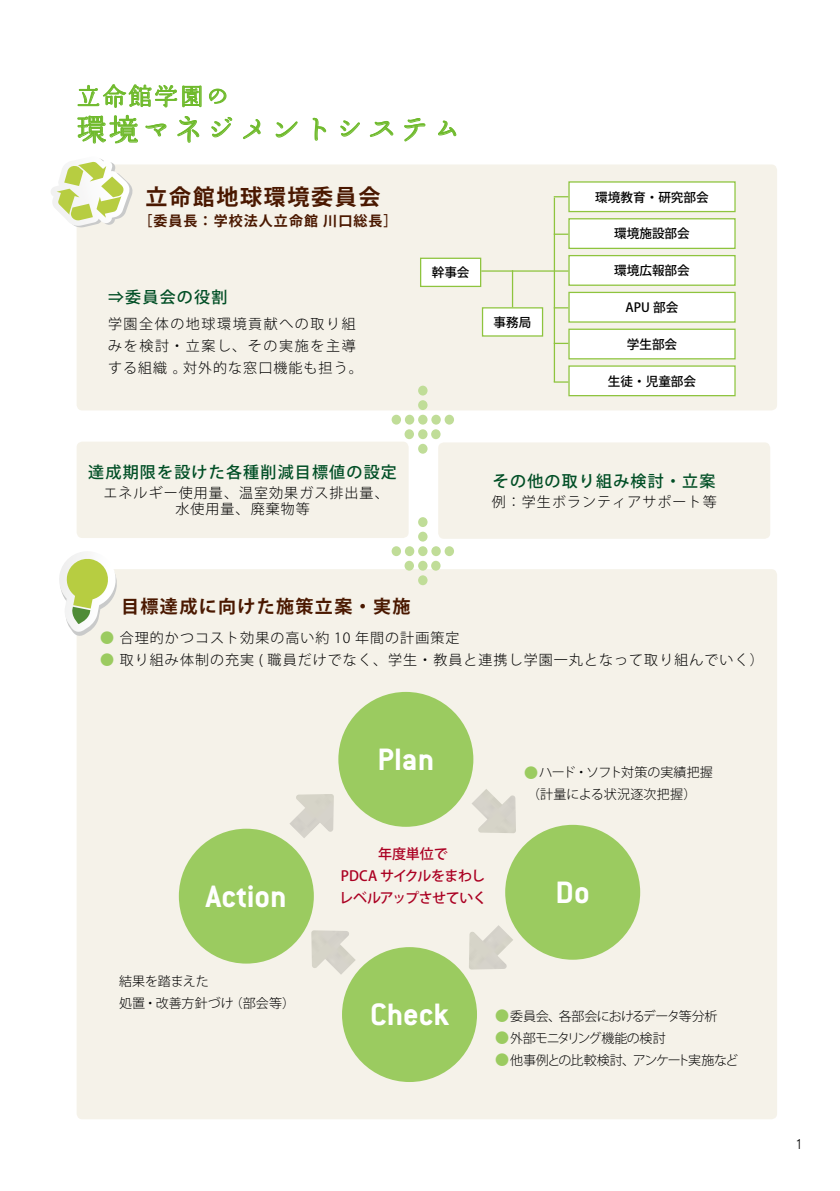
<style>
.page{position:relative;width:840px;height:1191px;background:#fff}
.page>*{position:absolute;margin:0;border:0;box-sizing:border-box;transform-origin:0 0}
.t1{font:700 34px "Conduit ITC";color:#fff}
.t2{font:30px "Marumin Old 90 pv RKSJ H";letter-spacing:.075em;color:#6fba2c}
.t3{font:24px "Marumin Old 90 pv RKSJ H";letter-spacing:.075em;color:#6fba2c}
.t4{font:700 22px "Koz Go Pro";letter-spacing:.075em;color:#4a1800}
.t5{font:700 18px "Koz Go Pro";letter-spacing:.075em;color:#4a1800}
.t6{font:500 16px "Koz Go Pro";letter-spacing:.075em;color:#004e25}
.t7{font:300 14px/16px "Koz Go Pro";letter-spacing:.075em;color:#000;text-align:center}
.t8{font:300 14px/22px "Koz Go Pro";letter-spacing:.11em;color:#000}
.t9{font:500 14px/22px "Koz Go Pro";letter-spacing:-.03em;color:#ab0022;text-align:center}
.t10{font:700 14px "Koz Go Pro";letter-spacing:.075em;color:#4a1800}
.t11{font:300 14px "Akzidenz Grotesk";color:#000}
.t12{font:300 13px/21.6px "Koz Go Pro";color:#000}
.t13{font:300 13px/22px "Koz Go Pro";letter-spacing:-.025em;color:#000}
.t14{font:300 13px "Koz Go Pro";letter-spacing:-.085em;color:#000}
.t15{font:300 13px "Koz Go Pro";letter-spacing:-.045em;color:#000}
.t16{font:300 13px "Koz Go Pro";letter-spacing:-.05em;color:#000}
.t17{font:500 12.6px "Koz Go Pro";color:#000}
.s1{color:#9bcb60}
.s2{font-size:14px;color:#9bcb60}
</style>
<div class="page">
<div style="left:77px;top:164px;width:699px;height:246px;background:#f5f2e9;border-radius:6px"></div>
<div style="left:77px;top:441px;width:331px;height:97px;background:#f5f2e9;border-radius:6px"></div>
<div style="left:438px;top:442px;width:331px;height:97px;background:#f5f2e9;border-radius:6px"></div>
<div style="left:77px;top:569px;width:699px;height:550px;background:#f5f2e9;border-radius:6px"></div>
<svg style="left:209px;top:88px;width:17px;height:16px"></svg>
<svg style="left:77px;top:84px;width:124px;height:60px"></svg>
<svg style="left:211px;top:117px;width:21px;height:21px"></svg>
<svg style="left:243px;top:119px;width:18px;height:20px"></svg>
<svg style="left:276px;top:121px;width:22px;height:17px"></svg>
<svg style="left:312px;top:118px;width:14px;height:23px"></svg>
<svg style="left:340px;top:120px;width:20px;height:17px"></svg>
<svg style="left:369px;top:121px;width:24px;height:16px"></svg>
<svg style="left:404px;top:118px;width:21px;height:24px"></svg>
<svg style="left:438px;top:120px;width:18px;height:16px"></svg>
<div style="left:338px;top:692px;width:135px;height:135px;background:#9bcb60;border-radius:50%"></div>
<div style="left:179px;top:828px;width:134px;height:135px;background:#9bcb60;border-radius:50%"></div>
<div style="left:342px;top:947px;width:134px;height:135px;background:#9bcb60;border-radius:50%"></div>
<div style="left:505px;top:825px;width:134px;height:134px;background:#9bcb60;border-radius:50%"></div>
<svg style="left:51px;top:159px;width:82px;height:68px"></svg>
<svg style="left:59px;top:552px;width:58px;height:84px"></svg>
<img style="left:472px;top:789px;width:43px;height:44px">
<img style="left:469px;top:925px;width:44px;height:44px">
<img style="left:289px;top:794px;width:44px;height:44px">
<img style="left:311px;top:930px;width:44px;height:44px">
<div style="left:418px;top:429px;width:9px;height:10px;background:#c0dd98;border-radius:50%"></div>
<div style="left:418px;top:400px;width:9px;height:10px;background:#c0dd98;border-radius:50%"></div>
<div style="left:418px;top:386px;width:9px;height:9px;background:#c0dd98;border-radius:50%"></div>
<div style="left:418px;top:444px;width:9px;height:10px;background:#c0dd98;border-radius:50%"></div>
<div style="left:404px;top:429px;width:10px;height:10px;background:#c0dd98;border-radius:50%"></div>
<div style="left:431px;top:429px;width:9px;height:10px;background:#c0dd98;border-radius:50%"></div>
<div style="left:418px;top:415px;width:9px;height:9px;background:#c0dd98;border-radius:50%"></div>
<div style="left:391px;top:415px;width:10px;height:9px;background:#c0dd98;border-radius:50%"></div>
<div style="left:404px;top:415px;width:10px;height:9px;background:#c0dd98;border-radius:50%"></div>
<div style="left:444px;top:415px;width:10px;height:9px;background:#c0dd98;border-radius:50%"></div>
<div style="left:431px;top:415px;width:9px;height:9px;background:#c0dd98;border-radius:50%"></div>
<div style="left:418px;top:561px;width:9px;height:9px;background:#c0dd98;border-radius:50%"></div>
<div style="left:418px;top:532px;width:9px;height:9px;background:#c0dd98;border-radius:50%"></div>
<div style="left:418px;top:517px;width:9px;height:10px;background:#c0dd98;border-radius:50%"></div>
<div style="left:418px;top:575px;width:9px;height:10px;background:#c0dd98;border-radius:50%"></div>
<div style="left:404px;top:561px;width:10px;height:9px;background:#c0dd98;border-radius:50%"></div>
<div style="left:431px;top:561px;width:9px;height:9px;background:#c0dd98;border-radius:50%"></div>
<div style="left:418px;top:546px;width:9px;height:10px;background:#c0dd98;border-radius:50%"></div>
<div style="left:391px;top:546px;width:10px;height:10px;background:#c0dd98;border-radius:50%"></div>
<div style="left:404px;top:546px;width:10px;height:10px;background:#c0dd98;border-radius:50%"></div>
<div style="left:444px;top:546px;width:10px;height:10px;background:#c0dd98;border-radius:50%"></div>
<div style="left:431px;top:546px;width:9px;height:10px;background:#c0dd98;border-radius:50%"></div>
<div style="left:420px;top:258px;width:60px;height:28px;background:#fff"></div>
<div style="left:420px;top:258px;width:61px;height:29px;border:1px solid #8ec43e"></div>
<div style="left:482px;top:308px;width:60px;height:28px;background:#fff"></div>
<div style="left:481px;top:307px;width:62px;height:30px;border:1px solid #8ec43e"></div>
<div style="left:568px;top:182px;width:166px;height:29px;background:#fff"></div>
<div style="left:568px;top:181px;width:167px;height:31px;border:1px solid #8ec43e"></div>
<div style="left:568px;top:219px;width:166px;height:29px;background:#fff"></div>
<div style="left:568px;top:218px;width:167px;height:31px;border:1px solid #8ec43e"></div>
<div style="left:568px;top:256px;width:166px;height:29px;background:#fff"></div>
<div style="left:568px;top:255px;width:167px;height:31px;border:1px solid #8ec43e"></div>
<div style="left:568px;top:292px;width:166px;height:30px;background:#fff"></div>
<div style="left:568px;top:292px;width:167px;height:31px;border:1px solid #8ec43e"></div>
<div style="left:568px;top:329px;width:166px;height:30px;background:#fff"></div>
<div style="left:568px;top:328px;width:167px;height:31px;border:1px solid #8ec43e"></div>
<div style="left:568px;top:366px;width:166px;height:30px;background:#fff"></div>
<div style="left:568px;top:365px;width:167px;height:31px;border:1px solid #8ec43e"></div>
<svg style="left:553px;top:196px;width:15px;height:1px"></svg>
<hr style="left:553px;top:197px;width:1px;height:185px;background:#8ec43e">
<hr style="left:511px;top:270px;width:2px;height:37px;background:#8ec43e">
<svg style="left:553px;top:233px;width:15px;height:2px"></svg>
<hr style="left:481px;top:270px;width:87px;height:2px;background:#8ec43e">
<svg style="left:553px;top:307px;width:15px;height:1px"></svg>
<svg style="left:553px;top:343px;width:15px;height:1px"></svg>
<svg style="left:553px;top:381px;width:15px;height:2px"></svg>
<h3 class="t3" style="left:77px;top:84px;width:154px">立命館学園の</h3>
<h2 class="t2" style="left:77px;top:114px;width:386px">環境マネジメントシステム</h2>
<h3 class="t4" style="left:145px;top:182px;width:236px">立命館地球環境委員会</h3>
<p class="t10" style="left:138px;top:212px;width:260px">［委員長：学校法人立命館 川口総長］</p>
<p class="t6" style="left:108px;top:287px;width:121px">⇒委員会の役割</p>
<p class="t8" style="left:108px;top:313px;width:256px">学園全体の地球環境貢献への取り組みを検討・立案し、その実施を主導する組織 。対外的な窓口機能も担う。</p>
<p class="t17" style="left:431px;top:264px;width:39px">幹事会</p>
<p class="t17" style="left:493px;top:314px;width:39px">事務局</p>
<p class="t17" style="left:595px;top:189px;width:115px">環境教育・研究部会</p>
<p class="t17" style="left:614px;top:226px;width:77px">環境施設部会</p>
<p class="t17" style="left:614px;top:262px;width:77px">環境広報部会</p>
<p class="t17" style="left:625px;top:299px;width:54px">APU 部会</p>
<p class="t17" style="left:626px;top:336px;width:52px">学生部会</p>
<p class="t17" style="left:607px;top:373px;width:90px">生徒・児童部会</p>
<p class="t6" style="left:88px;top:462px;width:310px">達成期限を設けた各種削減目標値の設定</p>
<p class="t7" style="left:103px;top:485px;width:286px">エネルギー使用量、温室効果ガス排出量、水使用量、廃棄物等</p>
<p class="t6" style="left:492px;top:470px;width:224px">その他の取り組み検討・立案</p>
<p class="t7" style="left:491px;top:494px;width:226px">例：学生ボランティアサポート等</p>
<p class="t5" style="left:121px;top:594px;width:290px">目標達成に向けた施策立案・実施</p>
<p class="t7" style="left:100px;top:630px;width:360px"><span class="s1">●</span> 合理的かつコスト効果の高い約 10 年間の計画策定</p>
<p class="t7" style="left:100px;top:652px;width:664px"><span class="s1">●</span> 取り組み体制の充実 ( 職員だけでなく、学生・教員と連携し学園一丸となって取り組んでいく）</p>
<h1 class="t1" style="left:206px;top:876px;width:82px">Action</h1>
<p class="t13" style="left:119px;top:970px;width:177px">結果を踏まえた<br>処置・改善方針づけ（部会等）</p>
<h1 class="t1" style="left:377px;top:739px;width:58px">Plan</h1>
<p class="t9" style="left:339px;top:844px;width:149px">年度単位で<br>PDCA サイクルをまわしレベルアップさせていく</p>
<p class="t12" style="left:524px;top:761px;width:190px"><span class="s2">●</span>ハード・ソフト対策の実績把握（計量による状況逐次把握）</p>
<h1 class="t1" style="left:555px;top:872px;width:35px">Do</h1>
<h1 class="t1" style="left:370px;top:994px;width:80px">Check</h1>
<p class="t15" style="left:495px;top:1007px;width:224px"><span class="s2">●</span>委員会、各部会におけるデータ等分析</p>
<p class="t16" style="left:495px;top:1029px;width:172px"><span class="s2">●</span>外部モニタリング機能の検討</p>
<p class="t14" style="left:495px;top:1051px;width:245px"><span class="s2">●</span>他事例との比較検討、アンケート実施など</p>
<p class="t11" style="left:794px;top:1136px;width:9px">1</p>
</div>
